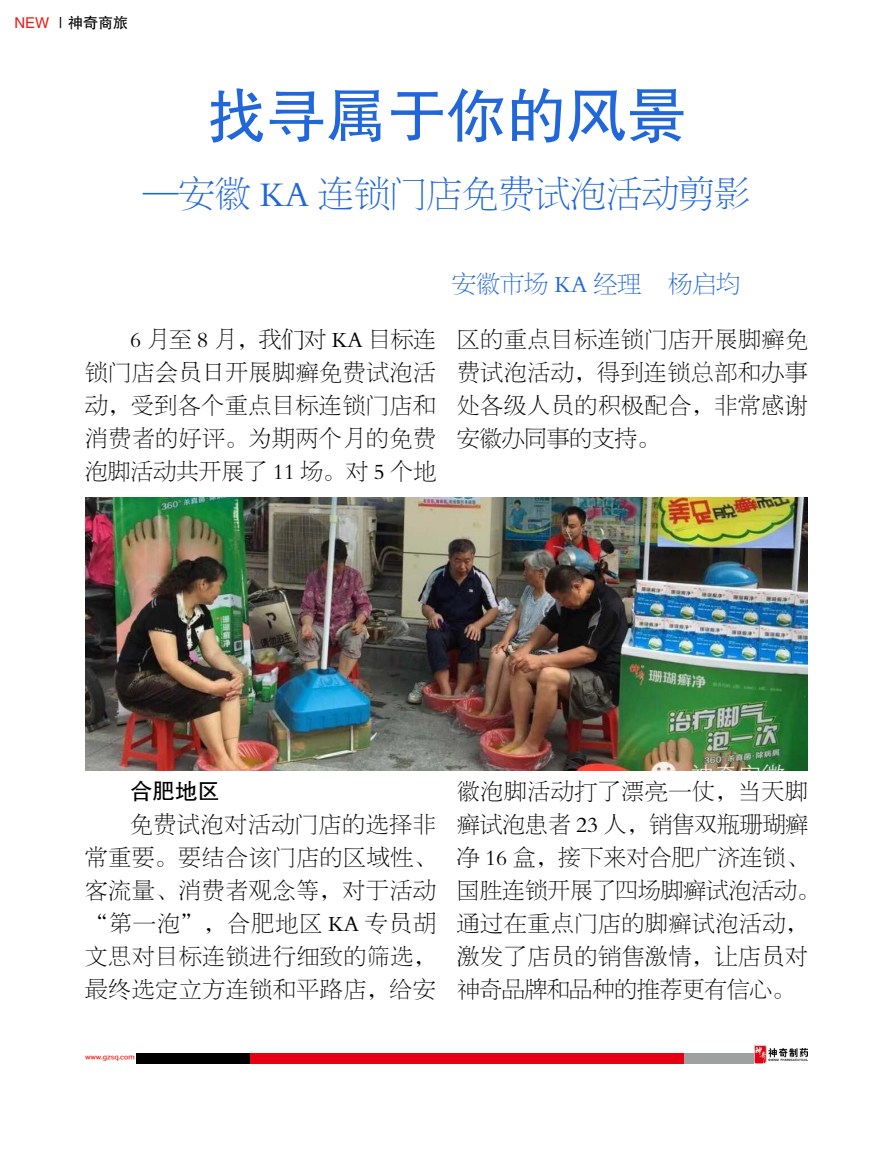
<style>
.page{position:relative;width:893px;height:1149px;background:#fff}
.page>*{position:absolute;margin:0;border:0;box-sizing:border-box;transform-origin:0 0}
.t1{font:60px "FZHTJW GB1 0";color:#2167d9}
.t2{font:36px "FZBSJW GB1 0";color:#2167d9}
.t3{font:24px "FZBSJW GB1 0";color:#2167d9}
.t4{font:22.5px/33px "FZBSJW GB1 0";letter-spacing:.045em;color:#000;text-align:justify}
.t5{font:22.5px/33px "FZBSJW GB1 0";letter-spacing:.01em;color:#000}
.t6{font:22.5px "FZHTJW GB1 0";color:#000}
.t7{font:15px "FZHTJW GB1 0";color:#000}
.t8{font:6px "FZZZHONGJW GB1 0";color:#e71f18}
.s1{color:#e71f18}
</style>
<div class="page">
<div style="left:136px;top:1053px;width:115px;height:10px;background:#000"></div>
<div style="left:250px;top:1053px;width:435px;height:10px;background:#e60012"></div>
<div style="left:684px;top:1053px;width:70px;height:10px;background:#9fa0a0"></div>
<img style="left:754px;top:1045px;width:54px;height:18px">
<img style="left:85px;top:497px;width:723px;height:273px">
<p class="t7" style="left:14px;top:14px;width:115px"><span class="s1">NEW</span> ｜神奇商旅</p>
<h1 class="t1" style="left:206px;top:83px;width:482px">找寻属于你的风景</h1>
<h2 class="t2" style="left:143px;top:175px;width:609px">—安徽 KA 连锁门店免费试泡活动剪影</h2>
<p class="t3" style="left:452px;top:271px;width:289px">安徽市场 KA 经理 杨启均</p>
<p class="t4" style="left:85px;top:323px;width:352px;text-indent:45px">6 月至 8 月，我们对 KA 目标连锁门店会员日开展脚癣免费试泡活动，受到各个重点目标连锁门店和消费者的好评。为期两个月的免费泡脚活动共开展了 11 场。对 5 个地</p>
<p class="t4" style="left:457px;top:323px;width:352px">区的重点目标连锁门店开展脚癣免费试泡活动，得到连锁总部和办事处各级人员的积极配合，非常感谢安徽办同事的支持。</p>
<p class="t6" style="left:130px;top:778px;width:91px">合肥地区</p>
<p class="t4" style="left:85px;top:808px;width:352px;text-indent:45px">免费试泡对活动门店的选择非常重要。要结合该门店的区域性、客流量、消费者观念等，对于活动“第一泡”，合肥地区 KA 专员胡文思对目标连锁进行细致的筛选，最终选定立方连锁和平路店，给安</p>
<p class="t5" style="left:457px;top:775px;width:364px">徽泡脚活动打了漂亮一仗，当天脚癣试泡患者 23 人，销售双瓶珊瑚癣净 16 盒，接下来对合肥广济连锁、国胜连锁开展了四场脚癣试泡活动。通过在重点门店的脚癣试泡活动，激发了店员的销售激情，让店员对神奇品牌和品种的推荐更有信心。</p>
<p class="t8" style="left:85px;top:1053px;width:51px">www.gzsq.com</p>
</div>
